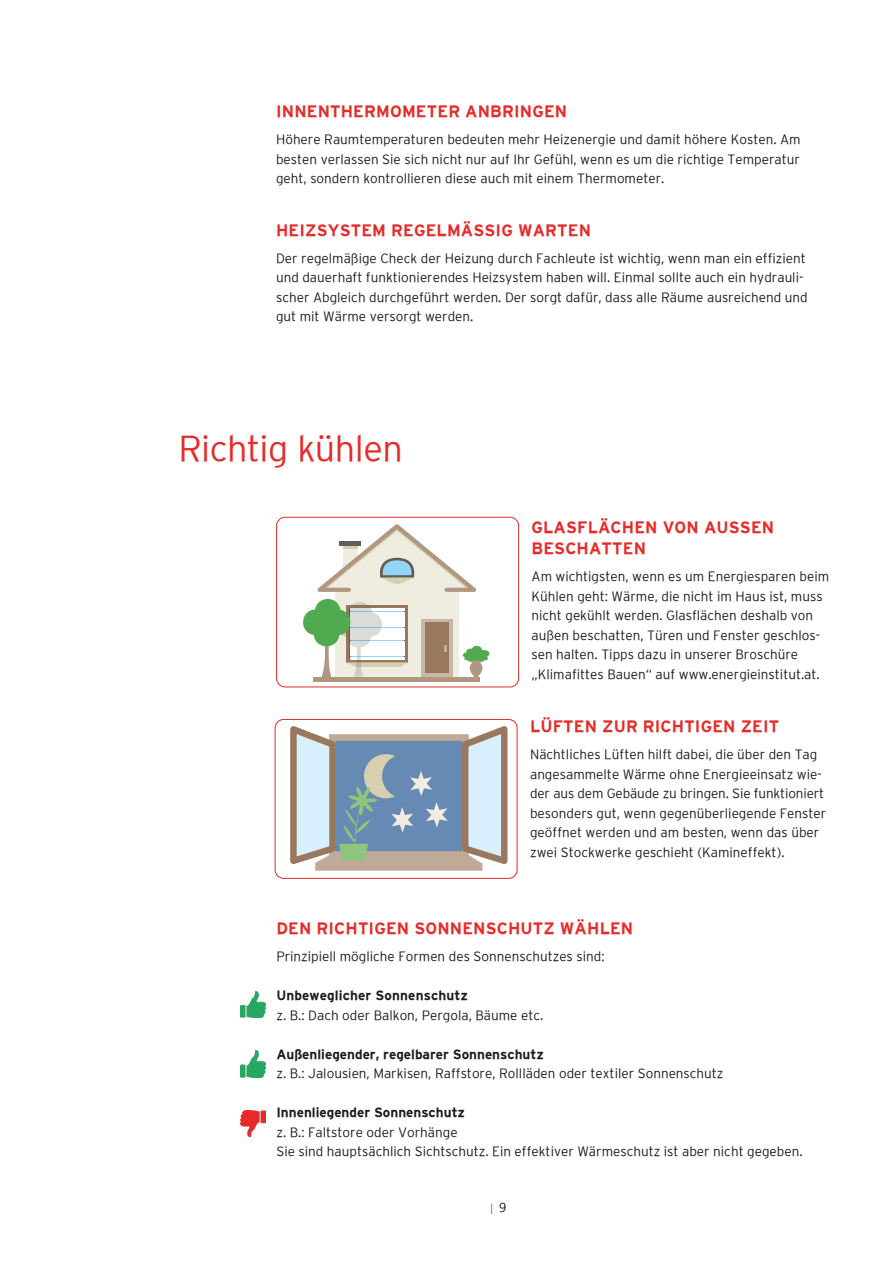
<style>
.page{position:relative;width:893px;height:1263px;background:#fff}
.page>*{position:absolute;margin:0;border:0;box-sizing:border-box;transform-origin:0 0}
.t1{font:300 36px "Energieinstitut";letter-spacing:-.01em;color:#e62b2a}
.t2{font:700 16.5px/21px "Energieinstitut";letter-spacing:.01em;color:#e62b2a}
.t3{font:300 13.5px/19.5px "Energieinstitut";color:#1d1d1b}
.t4{font:700 13.5px "Energieinstitut";color:#1d1d1b}
.t5{font:300 10.5px "Energieinstitut";color:#e62b2a}
.s1{font-size:13.5px;color:#1d1d1b}
</style>
<div class="page">
<div style="left:314px;top:677px;width:166px;height:5px;background:#b19680"></div>
<svg style="left:303px;top:524px;width:186px;height:154px"></svg>
<div style="left:276px;top:517px;width:243px;height:170px;border:1px solid #e62b2a;border-radius:9px"></div>
<svg style="left:290px;top:726px;width:218px;height:145px"></svg>
<div style="left:275px;top:719px;width:242px;height:159px;border:1px solid #e62b2a;border-radius:9px"></div>
<img style="left:240px;top:991px;width:26px;height:27px">
<img style="left:240px;top:1110px;width:26px;height:27px">
<img style="left:240px;top:1050px;width:26px;height:27px">
<p class="t2" style="left:276px;top:101px;width:293px">INNENTHERMOMETER ANBRINGEN</p>
<p class="t3" style="left:276px;top:130px;width:526px;text-align:justify">Höhere Raumtemperaturen bedeuten mehr Heizenergie und damit höhere Kosten. Am besten verlassen Sie sich nicht nur auf Ihr Gefühl, wenn es um die richtige Temperatur geht, sondern kontrollieren diese auch mit einem Thermometer.</p>
<p class="t2" style="left:276px;top:220px;width:316px">HEIZSYSTEM REGELMÄSSIG WARTEN</p>
<p class="t3" style="left:276px;top:248px;width:533px">Der regelmäßige Check der Heizung durch Fachleute ist wichtig, wenn man ein effizient und dauerhaft funktionierendes Heizsystem haben will. Einmal sollte auch ein hydrauli&shy;scher Abgleich durchgeführt werden. Der sorgt dafür, dass alle Räume ausreichend und gut mit Wärme versorgt werden.</p>
<h1 class="t1" style="left:179px;top:428px;width:226px">Richtig kühlen</h1>
<p class="t2" style="left:531px;top:517px;width:244px">GLASFLÄCHEN VON AUSSEN<br>BESCHATTEN</p>
<p class="t3" style="left:531px;top:567px;width:299px">Am wichtigsten, wenn es um Energiesparen beim Kühlen geht: Wärme, die nicht im Haus ist, muss nicht gekühlt werden. Glasflächen deshalb von außen beschatten, Türen und Fenster geschlos&shy;sen halten. Tipps dazu in unserer Broschüre „Klimafittes Bauen“ auf www.energieinstitut.at.</p>
<p class="t2" style="left:530px;top:716px;width:251px">LÜFTEN ZUR RICHTIGEN ZEIT</p>
<p class="t3" style="left:530px;top:745px;width:298px">Nächtliches Lüften hilft dabei, die über den Tag angesammelte Wärme ohne Energieeinsatz wie&shy;der aus dem Gebäude zu bringen. Sie funktioniert besonders gut, wenn gegenüberliegende Fenster geöffnet werden und am besten, wenn das über zwei Stockwerke geschieht (Kamineffekt).</p>
<p class="t2" style="left:276px;top:918px;width:358px">DEN RICHTIGEN SONNENSCHUTZ WÄHLEN</p>
<p class="t3" style="left:276px;top:947px;width:330px">Prinzipiell mögliche Formen des Sonnenschutzes sind:</p>
<p class="t4" style="left:276px;top:988px;width:193px">Unbeweglicher Sonnenschutz</p>
<p class="t3" style="left:276px;top:1005px;width:268px">z. B.: Dach oder Balkon, Pergola, Bäume etc.</p>
<p class="t4" style="left:276px;top:1046px;width:269px">Außenliegender, regelbarer Sonnenschutz</p>
<p class="t3" style="left:276px;top:1064px;width:449px">z. B.: Jalousien, Markisen, Raffstore, Rollläden oder textiler Sonnenschutz</p>
<p class="t4" style="left:276px;top:1105px;width:190px">Innenliegender Sonnenschutz</p>
<p class="t3" style="left:276px;top:1122px;width:528px">z. B.: Faltstore oder Vorhänge<br>Sie sind hauptsächlich Sichtschutz. Ein effektiver Wärmeschutz ist aber nicht gegeben.</p>
<p class="t5" style="left:490px;top:1202px;width:18px">| <span class="s1">9</span></p>
</div>
